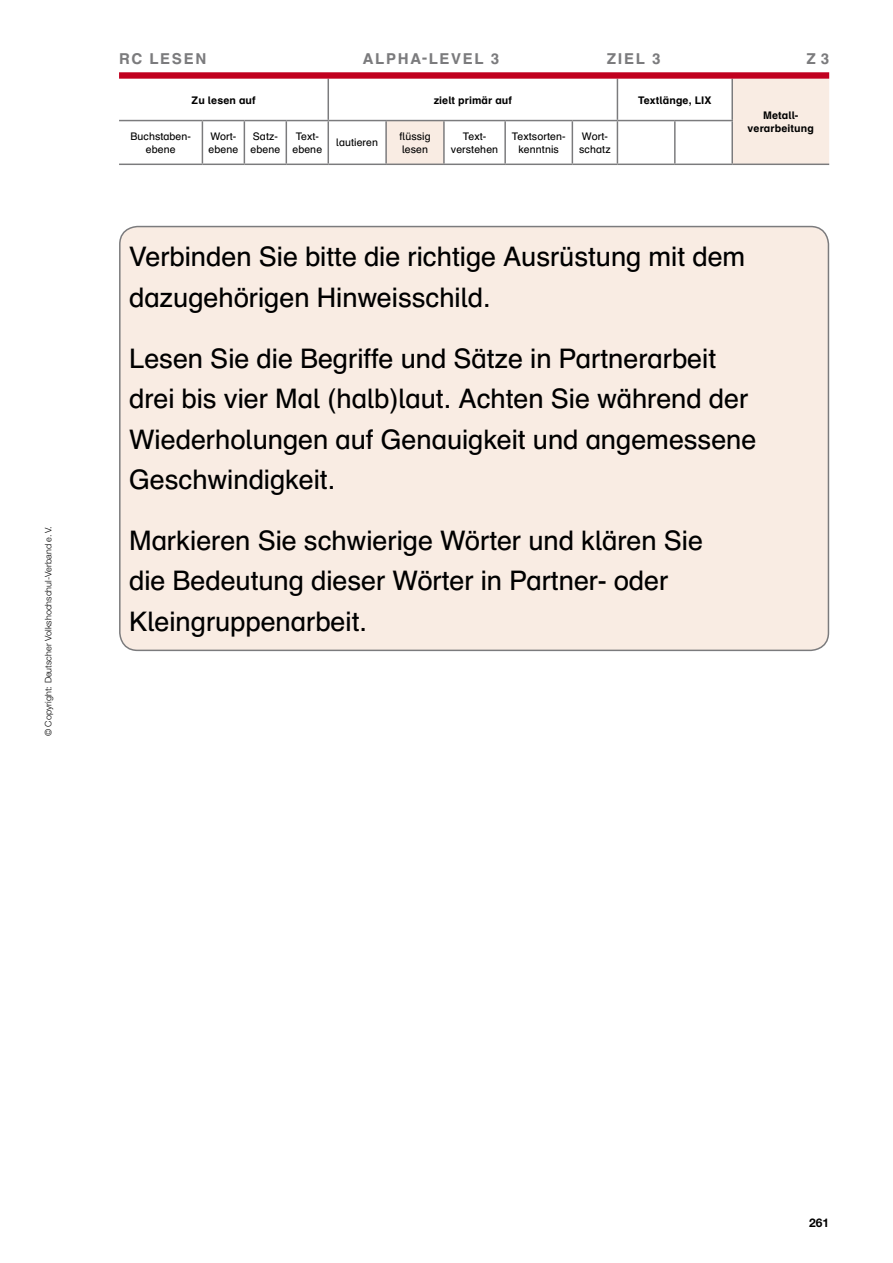
<style>
.page{position:relative;width:893px;height:1263px;background:#fff}
.page>*{position:absolute;margin:0;border:0;box-sizing:border-box;transform-origin:0 0}
.Arbeitsanweisung{font:27px/40.5px "Schulbuch Nord Pro";color:#000}
.Rubrik___Level{font:700 15px "Schulbuch Nord Pro";letter-spacing:.11em;color:#7b7b7d}
.t1{font:700 12px "Helvetica Neue LT Pro";color:#000}
.Navigationstabelle_N{font:10.5px/13.5px "Schulbuch Nord Pro";letter-spacing:.01em;color:#000;text-align:center}
.Navigationstabelle_N-2{font:700 10.5px/13.5px "Schulbuch Nord Pro";letter-spacing:.01em;color:#000;text-align:center}
.Navigationstabelle_f{font:700 10.5px "Schulbuch Nord Pro";letter-spacing:.01em;color:#000}
.t2{font:300 9px "Helvetica Neue LT Pro";letter-spacing:.005em;color:#000}
</style>
<div class="page">
<svg style="left:386px;top:79px;width:443px;height:85px"></svg>
<hr style="left:202px;top:121px;width:1px;height:43px;background:#7b7b7d">
<hr style="left:119px;top:164px;width:83px;height:1px;background:#7b7b7d">
<hr style="left:328px;top:79px;width:1px;height:41px;background:#7b7b7d">
<hr style="left:119px;top:120px;width:83px;height:1px;background:#7b7b7d">
<hr style="left:202px;top:120px;width:42px;height:1px;background:#7b7b7d">
<hr style="left:244px;top:120px;width:42px;height:1px;background:#7b7b7d">
<hr style="left:286px;top:120px;width:42px;height:1px;background:#7b7b7d">
<hr style="left:386px;top:120px;width:58px;height:1px;background:#7b7b7d">
<hr style="left:385px;top:121px;width:2px;height:43px;background:#7b7b7d">
<hr style="left:443px;top:121px;width:2px;height:43px;background:#7b7b7d">
<hr style="left:386px;top:164px;width:58px;height:1px;background:#7b7b7d">
<hr style="left:572px;top:121px;width:1px;height:43px;background:#7b7b7d">
<hr style="left:732px;top:164px;width:97px;height:1px;background:#7b7b7d">
<hr style="left:617px;top:120px;width:58px;height:1px;background:#7b7b7d">
<hr style="left:202px;top:164px;width:42px;height:1px;background:#7b7b7d">
<hr style="left:286px;top:164px;width:42px;height:1px;background:#7b7b7d">
<hr style="left:617px;top:164px;width:58px;height:1px;background:#7b7b7d">
<hr style="left:328px;top:120px;width:58px;height:1px;background:#7b7b7d">
<hr style="left:505px;top:120px;width:67px;height:1px;background:#7b7b7d">
<hr style="left:572px;top:120px;width:45px;height:1px;background:#7b7b7d">
<hr style="left:444px;top:120px;width:61px;height:1px;background:#7b7b7d">
<hr style="left:504px;top:121px;width:2px;height:43px;background:#7b7b7d">
<hr style="left:617px;top:79px;width:1px;height:41px;background:#7b7b7d">
<hr style="left:328px;top:121px;width:1px;height:43px;background:#7b7b7d">
<hr style="left:617px;top:121px;width:1px;height:43px;background:#7b7b7d">
<hr style="left:328px;top:164px;width:58px;height:1px;background:#7b7b7d">
<hr style="left:444px;top:164px;width:61px;height:1px;background:#7b7b7d">
<hr style="left:505px;top:164px;width:67px;height:1px;background:#7b7b7d">
<hr style="left:572px;top:164px;width:45px;height:1px;background:#7b7b7d">
<hr style="left:731px;top:79px;width:2px;height:41px;background:#7b7b7d">
<hr style="left:675px;top:120px;width:58px;height:1px;background:#7b7b7d">
<hr style="left:674px;top:121px;width:2px;height:43px;background:#7b7b7d">
<hr style="left:731px;top:121px;width:2px;height:43px;background:#7b7b7d">
<hr style="left:675px;top:164px;width:57px;height:1px;background:#7b7b7d">
<hr style="left:244px;top:121px;width:1px;height:43px;background:#7b7b7d">
<hr style="left:286px;top:121px;width:1px;height:43px;background:#7b7b7d">
<hr style="left:244px;top:164px;width:42px;height:1px;background:#7b7b7d">
<div style="left:119px;top:72px;width:710px;height:7px;background:#c1001f"></div>
<div style="left:120px;top:227px;width:708px;height:423px;background:#f9ece3;border-radius:18px"></div>
<p class="t2" style="left:43px;top:736px;width:211px;rotate:-90deg">© Copyright: Deutscher Volkshochschul-Verband e.V.</p>
<p class="Rubrik___Level" style="left:119px;top:48px;width:89px">RC LESEN</p>
<p class="Rubrik___Level" style="left:363px;top:48px;width:138px">ALPHA-LEVEL 3</p>
<p class="Rubrik___Level" style="left:607px;top:48px;width:55px">ZIEL 3</p>
<p class="Rubrik___Level" style="left:806px;top:48px;width:24px">Z 3</p>
<p class="Navigationstabelle_N-2" style="left:192px;top:93px;width:66px">Zu lesen auf</p>
<p class="Navigationstabelle_f" style="left:434px;top:92px;width:80px">zielt primär auf</p>
<p class="Navigationstabelle_f" style="left:638px;top:92px;width:75px">Textlänge, LIX</p>
<p class="Navigationstabelle_N" style="left:130px;top:129px;width:62px">Buchstaben&shy;ebene</p>
<p class="Navigationstabelle_N" style="left:209px;top:129px;width:31px;text-align:left">Wort&shy;ebene</p>
<p class="Navigationstabelle_N" style="left:250px;top:129px;width:31px;text-align:left">Satz&shy;ebene</p>
<p class="Navigationstabelle_N" style="left:292px;top:129px;width:31px">Text&shy;ebene</p>
<p class="Navigationstabelle_N" style="left:336px;top:136px;width:43px">lautieren</p>
<p class="Navigationstabelle_N" style="left:399px;top:129px;width:33px;text-align:left">flüssig lesen</p>
<p class="Navigationstabelle_N" style="left:451px;top:129px;width:49px">Text&shy;verstehen</p>
<p class="Navigationstabelle_N" style="left:512px;top:129px;width:55px">Textsorten&shy;kenntnis</p>
<p class="Navigationstabelle_N" style="left:579px;top:129px;width:33px;text-align:left">Wort&shy;schatz</p>
<p class="Navigationstabelle_N-2" style="left:748px;top:108px;width:68px">Metall&shy;verarbeitung</p>
<p class="Arbeitsanweisung" style="left:129px;top:236px;width:618px">Verbinden Sie bitte die richtige Ausrüstung mit dem dazugehörigen Hinweisschild.</p>
<p class="Arbeitsanweisung" style="left:129px;top:338px;width:629px">Lesen Sie die Begriffe und Sätze in Partnerarbeit drei bis vier Mal (halb)laut. Achten Sie während der Wiederholungen auf Genauigkeit und angemessene Geschwindigkeit.</p>
<p class="Arbeitsanweisung" style="left:129px;top:520px;width:575px">Markieren Sie schwierige Wörter und klären Sie die Bedeutung dieser Wörter in Partner- oder<br>Kleingruppenarbeit.</p>
<p class="t1" style="left:809px;top:1215px;width:22px">261</p>
</div>
